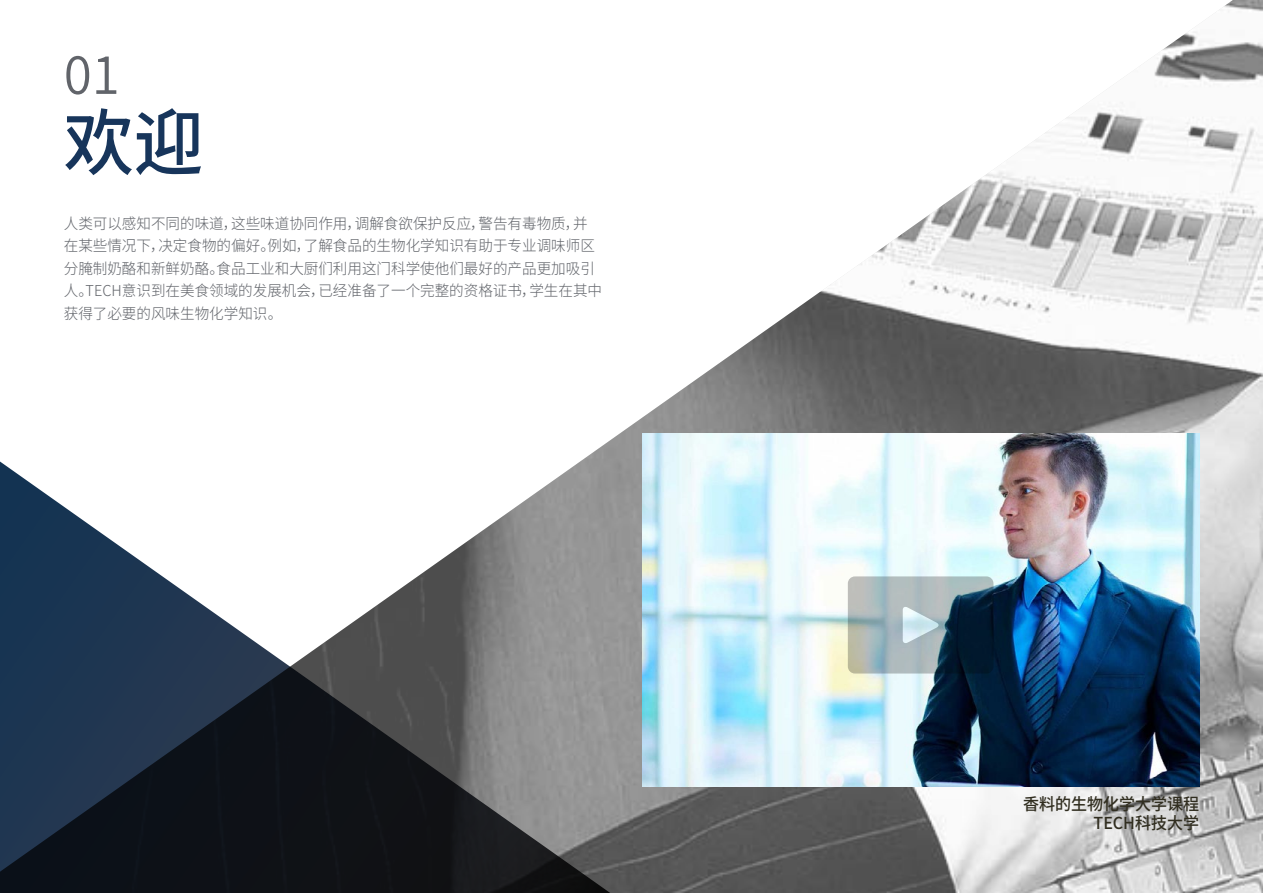
<style>
.page{position:relative;width:1263px;height:893px;background:#fff}
.page>*{position:absolute;margin:0;border:0;box-sizing:border-box;transform-origin:0 0}
.t1{font:500 72px "Source Han Sans CN";color:#17355b}
.t2{font:52.5px "Source Han Sans CN";color:#61646a}
.t3{font:500 16.5px/19.5px "Source Han Sans CN";color:#312e20;text-align:right}
.t4{font:300 15px/22.5px "Source Han Sans CN";color:#61646a}
</style>
<div class="page">
<img style="left:602px;top:0;width:661px;height:893px">
<img style="left:642px;top:434px;width:557px;height:353px">
<svg style="left:848px;top:576px;width:145px;height:97px;background:#7f9198"></svg>
<svg style="left:0;top:446px;width:640px;height:447px"></svg>
<h2 class="t2" style="left:64px;top:45px;width:57px">01</h2>
<h1 class="t1" style="left:64px;top:102px;width:141px">欢迎</h1>
<p class="t4" style="left:64px;top:213px;width:540px">人类可以感知不同的味道，这些味道协同作用，调解食欲保护反应，警告有毒物质，并在某些情况下，决定食物的偏好。例如，了解食品的生物化学知识有助于专业调味师区分腌制奶酪和新鲜奶酪。食品工业和大厨们利用这门科学使他们最好的产品更加吸引人。TECH意识到在美食领域的发展机会，已经准备了一个完整的资格证书，学生在其中获得了必要的风味生物化学知识。</p>
<p class="t3" style="left:1023px;top:794px;width:178px">香料的生物化学大学课程<br>TECH科技大学</p>
</div>
